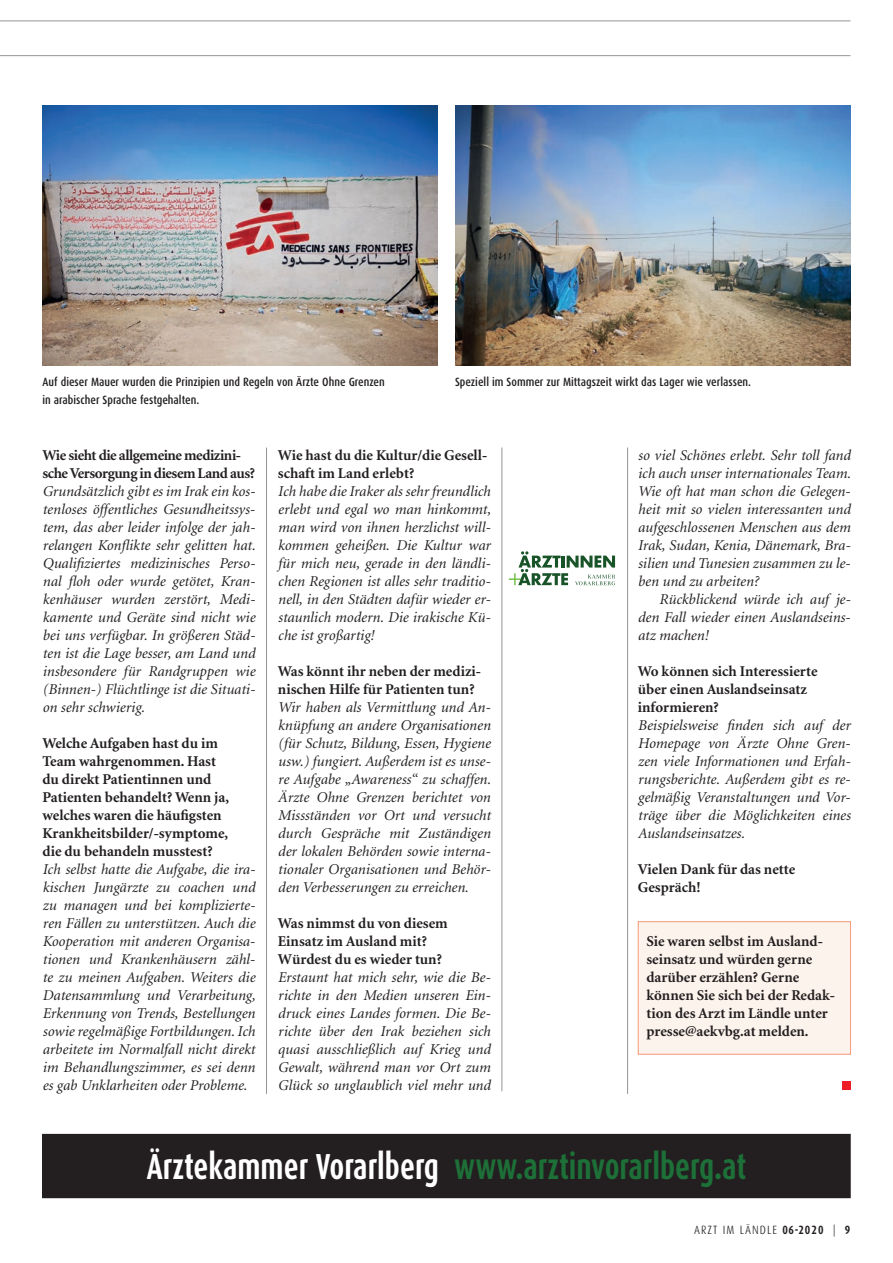
<style>
.page{position:relative;width:893px;height:1263px;background:#fff}
.page>*{position:absolute;margin:0;border:0;box-sizing:border-box;transform-origin:0 0}
.t1{font:700 36.15px "Dax Condensed";color:#1d7038;scale:.87 1}
.t2{font:italic 15px/18px "Minion";color:#231f20;text-align:justify}
.t3{font:700 15px/18px "Minion";color:#231f20}
.t4{font:700 15px/18px "Minion";letter-spacing:-.03em;color:#231f20}
.t5{font:500 12px/18px "Dax Condensed";color:#231f20}
.t6{font:300 12px "Dax Condensed";color:#231f20}
.t7{font:700 12px "Dax Condensed";letter-spacing:.09em;color:#231f20}
.s1{color:#fff}
.s2{font-weight:300}
</style>
<div class="page">
<hr style="left:0;top:21px;width:850px;height:1px;background:#939598">
<hr style="left:0;top:55px;width:850px;height:1px;background:#939598">
<hr style="left:627px;top:447px;width:1px;height:647px;background:#939598">
<hr style="left:266px;top:447px;width:1px;height:647px;background:#939598">
<hr style="left:501px;top:447px;width:1px;height:644px;background:#939598">
<svg style="left:509px;top:551px;width:106px;height:34px"></svg>
<div style="left:43px;top:1134px;width:807px;height:64px;background:#231f20"></div>
<img style="left:455px;top:105px;width:395px;height:261px">
<img style="left:43px;top:105px;width:395px;height:261px">
<div style="left:638px;top:921px;width:213px;height:133px;background:#fdf3ed;border:1px solid #f6977a"></div>
<div style="left:842px;top:1081px;width:8px;height:9px;background:#ee1d23"></div>
<p class="t5" style="left:43px;top:372px;width:344px">Auf dieser Mauer wurden die Prinzipien und Regeln von Ärzte Ohne Grenzen in arabischer Sprache festgehalten.</p>
<p class="t5" style="left:455px;top:372px;width:298px">Speziell im Sommer zur Mittagszeit wirkt das Lager wie verlassen.</p>
<p class="t4" style="left:43px;top:446px;width:214px">Wie sieht die allgemeine medizini&shy;sche Versorgung in diesem Land aus?</p>
<p class="t2" style="left:43px;top:483px;width:214px">Grundsätzlich gibt es im Irak ein kos&shy;tenloses öffentliches Gesundheitssys&shy;tem, das aber leider infolge der jah&shy;relangen Konflikte sehr gelitten hat.<br>Qualifiziertes medizinisches Perso&shy;nal floh oder wurde getötet, Kran&shy;kenhäuser wurden zerstört, Medi&shy;kamente und Geräte sind nicht wie bei uns verfügbar. In größeren Städ&shy;ten ist die Lage besser, am Land und insbesondere für Randgruppen wie (Binnen-) Flüchtlinge ist die Situati&shy;on sehr schwierig.</p>
<p class="t3" style="left:43px;top:734px;width:188px">Welche Aufgaben hast du im<br>Team wahrgenommen. Hast du direkt Patientinnen und<br>Patienten behandelt? Wenn ja, welches waren die häufigsten<br>Krankheitsbilder/-symptome, die du behandeln musstest?</p>
<p class="t2" style="left:43px;top:861px;width:214px">Ich selbst hatte die Aufgabe, die ira&shy;kischen Jungärzte zu coachen und zu managen und bei komplizierte&shy;ren Fällen zu unterstützen. Auch die Kooperation mit anderen Organisa&shy;tionen und Krankenhäusern zähl&shy;te zu meinen Aufgaben. Weiters die Datensammlung und Verarbeitung, Erkennung von Trends, Bestellungen sowie regelmäßige Fortbildungen. Ich arbeitete im Normalfall nicht direkt im Behandlungszimmer, es sei denn es gab Unklarheiten oder Probleme.</p>
<p class="t3" style="left:278px;top:446px;width:211px">Wie hast du die Kultur/die Gesell&shy;schaft im Land erlebt?</p>
<p class="t2" style="left:278px;top:483px;width:214px">Ich habe die Iraker als sehr freundlich erlebt und egal wo man hinkommt, man wird von ihnen herzlichst will&shy;kommen geheißen. Die Kultur war für mich neu, gerade in den ländli&shy;chen Regionen ist alles sehr traditio&shy;nell, in den Städten dafür wieder er&shy;staunlich modern. Die irakische Kü&shy;che ist großartig!</p>
<p class="t3" style="left:278px;top:662px;width:205px">Was könnt ihr neben der medizi&shy;nischen Hilfe für Patienten tun?</p>
<p class="t2" style="left:278px;top:699px;width:214px">Wir haben als Vermittlung und An&shy;knüpfung an andere Organisationen (für Schutz, Bildung, Essen, Hygiene usw.) fungiert. Außerdem ist es unse&shy;re Aufgabe „Awareness“ zu schaffen.<br>Ärzte Ohne Grenzen berichtet von Missständen vor Ort und versucht durch Gespräche mit Zuständigen der lokalen Behörden sowie interna&shy;tionaler Organisationen und Behör&shy;den Verbesserungen zu erreichen.</p>
<p class="t3" style="left:278px;top:914px;width:171px">Was nimmst du von diesem<br>Einsatz im Ausland mit?<br>Würdest du es wieder tun?</p>
<p class="t2" style="left:278px;top:969px;width:214px">Erstaunt hat mich sehr, wie die Be&shy;richte in den Medien unseren Ein&shy;druck eines Landes formen. Die Be&shy;richte über den Irak beziehen sich quasi ausschließlich auf Krieg und Gewalt, während man vor Ort zum Glück so unglaublich viel mehr und</p>
<p class="t2" style="left:638px;top:447px;width:214px">so viel Schönes erlebt. Sehr toll fand ich auch unser internationales Team.<br>Wie oft hat man schon die Gelegen&shy;heit mit so vielen interessanten und aufgeschlossenen Menschen aus dem Irak, Sudan, Kenia, Dänemark, Bra&shy;silien und Tunesien zusammen zu le&shy;ben und zu arbeiten?</p>
<p class="t2" style="left:638px;top:591px;width:214px;text-indent:21px">Rückblickend würde ich auf je&shy;den Fall wieder einen Auslandseins&shy;atz machen!</p>
<p class="t3" style="left:638px;top:662px;width:181px">Wo können sich Interessierte über einen Auslandseinsatz informieren?</p>
<p class="t2" style="left:638px;top:717px;width:214px">Beispielsweise finden sich auf der Homepage von Ärzte Ohne Gren&shy;zen viele Informationen und Erfah&shy;rungsberichte. Außerdem gibt es re&shy;gelmäßig Veranstaltungen und Vor&shy;träge über die Möglichkeiten eines Auslandseinsatzes.</p>
<p class="t3" style="left:638px;top:860px;width:159px">Vielen Dank für das nette<br>Gespräch!</p>
<p class="t3" style="left:646px;top:932px;width:190px">Sie waren selbst im Ausland&shy;seinsatz und würden gerne darüber erzählen? Gerne können Sie sich bei der Redak&shy;tion des Arzt im Ländle unter presse@aekvbg.at melden.</p>
<h1 class="t1" style="left:147px;top:1146px;width:690px"><span class="s1">Ärztekammer Vorarlberg</span> www.arztinvorarlberg.at</h1>
<p class="t6" style="left:694px;top:1223px;width:59px">ARZT IM LÄNDLE</p>
<p class="t7" style="left:782px;top:1223px;width:69px">06-2020 <span class="s2">|</span> 9</p>
</div>
